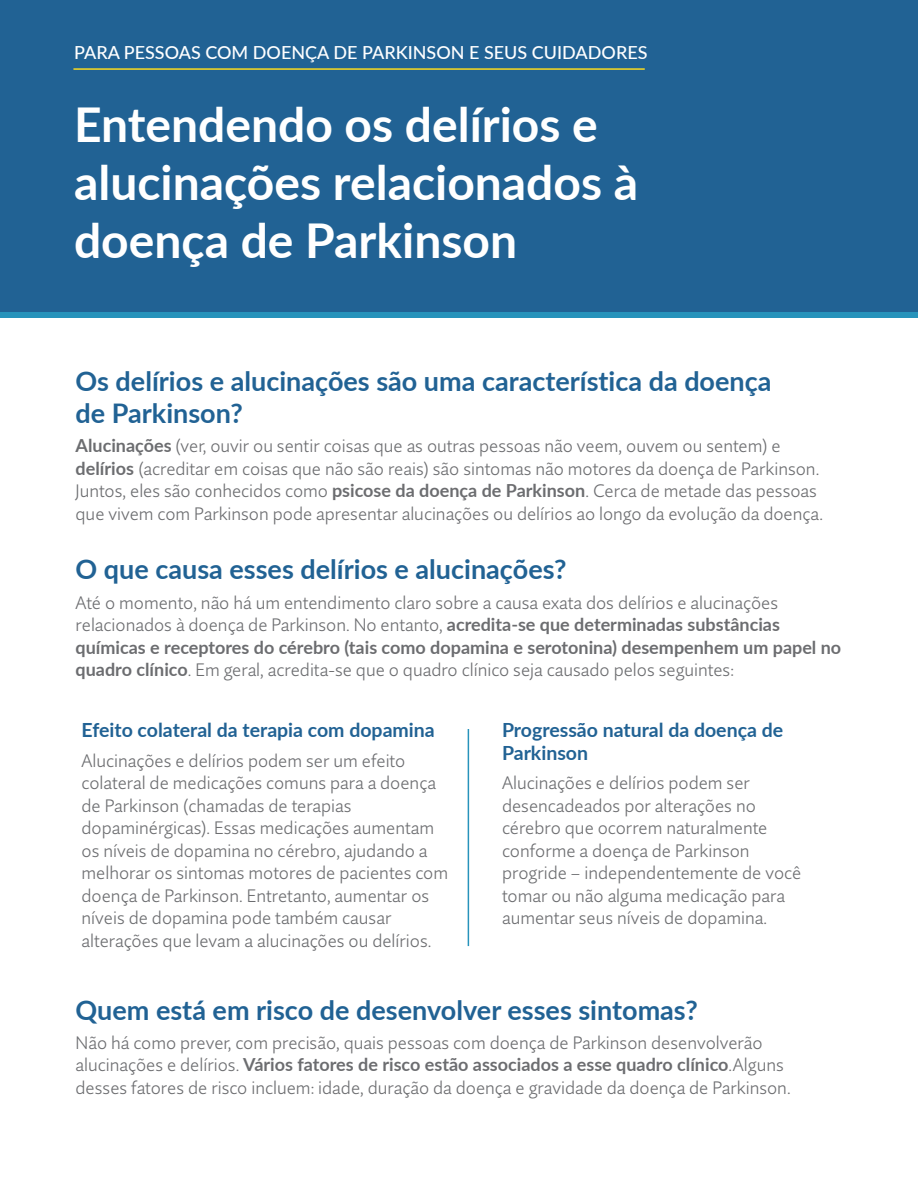
<style>
.page{position:relative;width:918px;height:1188px;background:#fff}
.page>*{position:absolute;margin:0;border:0;box-sizing:border-box;transform-origin:0 0}
.t1{font:700 48px/57.6px "Lato";color:#fff}
.t2{font:700 27px/32.4px "Lato";color:#216294}
.t3{font:700 19.5px/22.5px "Lato";color:#216294}
.t4{font:300 18px/22.5px "Quire Sans Pro";color:#6c6d70}
.t5{font:700 18px "Lato";color:#6c6d70}
.t6{font:500 18px "Lato";color:#fff}
.s1{font-family:"Lato";font-weight:700}
.s2{font-family:"Quire Sans Pro";font-weight:300}
</style>
<div class="page">
<div style="left:0;top:0;width:918px;height:318px;background:#216294"></div>
<div style="left:0;top:312px;width:918px;height:6px;background:#2793bb"></div>
<hr style="left:468px;top:729px;width:1px;height:217px;background:#2793bb">
<hr style="left:73px;top:68px;width:572px;height:2px;background:#fada1f">
<p class="t6" style="left:74px;top:40px;width:575px">PARA PESSOAS COM DOENÇA DE PARKINSON E SEUS CUIDADORES</p>
<h1 class="t1" style="left:74px;top:94px;width:566px">Entendendo os delírios e alucinações relacionados à doença de Parkinson</h1>
<h2 class="t2" style="left:76px;top:364px;width:697px">Os delírios e alucinações são uma característica da doença de Parkinson?</h2>
<p class="t4" style="left:76px;top:435px;width:749px"><span class="s1">Alucinações</span> (ver, ouvir ou sentir coisas que as outras pessoas não veem, ouvem ou sentem) e <span class="s1">delírios</span> (acreditar em coisas que não são reais) são sintomas não motores da doença de Parkinson.<br>Juntos, eles são conhecidos como <span class="s1">psicose da doença de Parkinson</span>. Cerca de metade das pessoas que vivem com Parkinson pode apresentar alucinações ou delírios ao longo da evolução da doença.</p>
<h2 class="t2" style="left:76px;top:552px;width:493px">O que causa esses delírios e alucinações?</h2>
<p class="t4" style="left:76px;top:591px;width:706px">Até o momento, não há um entendimento claro sobre a causa exata dos delírios e alucinações relacionados à doença de Parkinson. No entanto, <span class="s1">acredita-se que determinadas substâncias</span></p>
<p class="t5" style="left:76px;top:634px;width:767px">químicas e receptores do cérebro (tais como dopamina e serotonina) desempenhem um papel no</p>
<p class="t4" style="left:76px;top:658px;width:660px"><span class="s1">quadro clínico</span>. Em geral, acredita-se que o quadro clínico seja causado pelos seguintes:</p>
<p class="t3" style="left:82px;top:718px;width:355px">Efeito colateral da terapia com dopamina</p>
<p class="t4" style="left:82px;top:749px;width:368px">Alucinações e delírios podem ser um efeito colateral de medicações comuns para a doença de Parkinson (chamadas de terapias dopaminérgicas). Essas medicações aumentam os níveis de dopamina no cérebro, ajudando a melhorar os sintomas motores de pacientes com doença de Parkinson. Entretanto, aumentar os níveis de dopamina pode também causar alterações que levam a alucinações ou delírios.</p>
<p class="t3" style="left:502px;top:718px;width:283px">Progressão natural da doença de<br>Parkinson</p>
<p class="t4" style="left:502px;top:772px;width:301px">Alucinações e delírios podem ser desencadeados por alterações no cérebro que ocorrem naturalmente conforme a doença de Parkinson progride – independentemente de você tomar ou não alguma medicação para aumentar seus níveis de dopamina.</p>
<h2 class="t2" style="left:76px;top:992px;width:624px">Quem está em risco de desenvolver esses sintomas?</h2>
<p class="t4" style="left:76px;top:1031px;width:689px">Não há como prever, com precisão, quais pessoas com doença de Parkinson desenvolverão</p>
<p class="t5" style="left:76px;top:1052px;width:710px"><span class="s2">alucinações e delírios.</span> Vários fatores de risco estão associados a esse quadro clínico<span class="s2">.Alguns</span></p>
<p class="t4" style="left:76px;top:1076px;width:717px">desses fatores de risco incluem: idade, duração da doença e gravidade da doença de Parkinson.</p>
</div>
